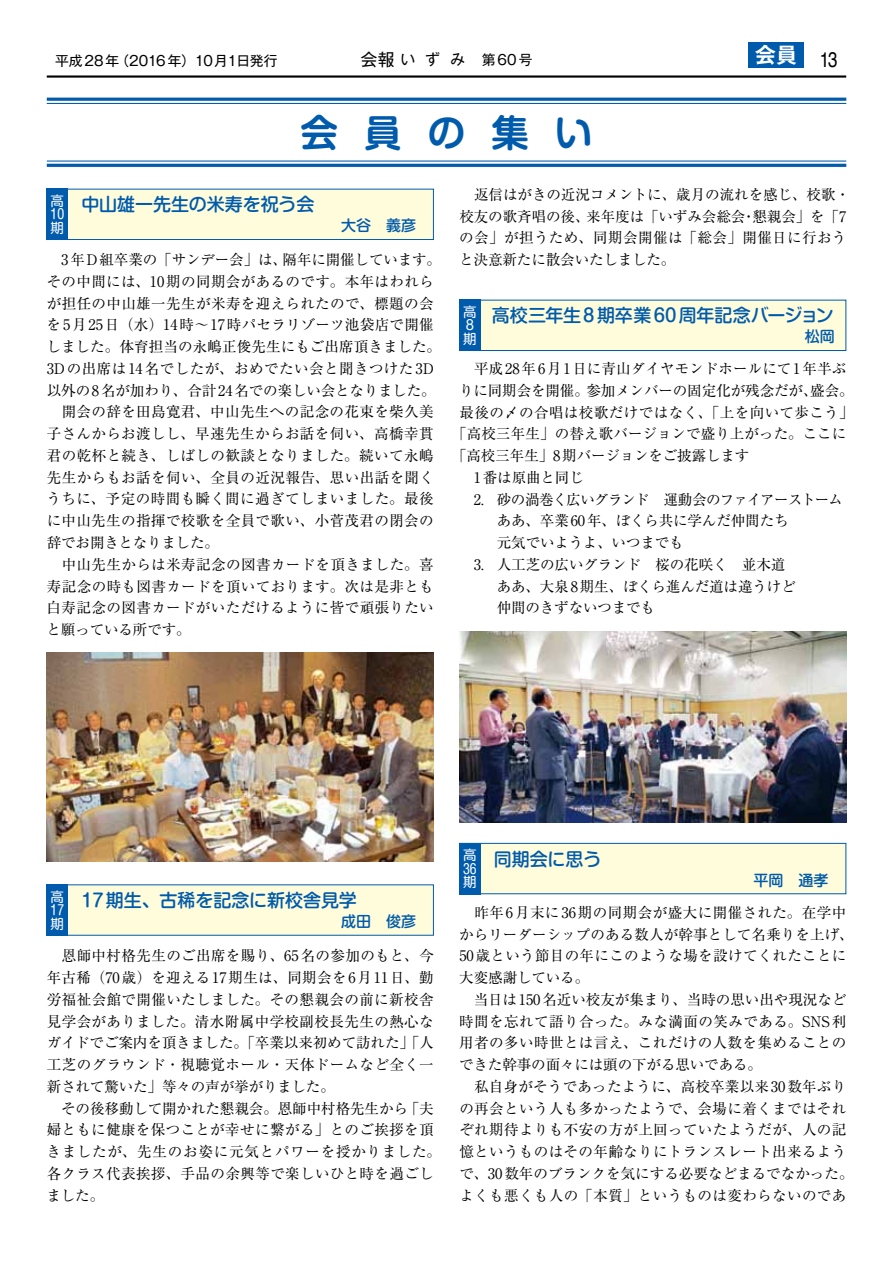
<style>
.page{position:relative;width:893px;height:1263px;background:#fff}
.page>*{position:absolute;margin:0;border:0;box-sizing:border-box;transform-origin:0 0}
.t1{font:700 37.5px "Shin M Go Pro De";letter-spacing:.695em;color:#005bac}
.t2{font:21.3px "Helvetica";color:#000;scale:.8 1}
.t3{font:700 21.3px "Gothic MB101 Pro De";color:#fff}
.t4{font:500 18px "Shin M Go Pro";letter-spacing:-.005em;color:#005bac}
.t5{font:500 15px "Shin M Go Pro";color:#005bac}
.t6{font:14.55px/21.8px "Ryumin Pro";letter-spacing:.02em;color:#000}
.t7{font:14.55px/21.8px "Ryumin Pro";letter-spacing:-.005em;color:#000}
.t8{font:14.55px "Ryumin Pro";letter-spacing:-.01em;color:#000}
.t9{font:14.55px "Ryumin Pro";letter-spacing:-.05em;color:#000}
.t10{font:14.55px "Ryumin Pro";letter-spacing:-.015em;color:#000}
.t11{font:13.8px "Gothic MB101 Pro";letter-spacing:.005em;color:#000}
.t12{font:13.5px/13.5px "Shin M Go Pro";color:#fff;text-align:justify}
.s1{font-size:16.95px}
.s2{font-size:14.85px}
</style>
<div class="page">
<hr style="left:47px;top:75px;width:799px;height:3px;background:#000">
<div style="left:748px;top:43px;width:56px;height:25px;background:#005bac"></div>
<img style="left:459px;top:631px;width:387px;height:192px">
<hr style="left:47px;top:98px;width:799px;height:3px;background:#005bac">
<hr style="left:47px;top:103px;width:799px;height:1px;background:#005bac">
<hr style="left:47px;top:164px;width:799px;height:3px;background:#005bac">
<hr style="left:47px;top:161px;width:799px;height:1px;background:#005bac">
<div style="left:47px;top:189px;width:386px;height:50px;background:#fffcdb"></div>
<div style="left:47px;top:189px;width:387px;height:51px;border:1px solid #005bac"></div>
<div style="left:47px;top:189px;width:21px;height:51px;background:#005bac"></div>
<div style="left:460px;top:300px;width:386px;height:50px;background:#fffcdb"></div>
<div style="left:459px;top:300px;width:387px;height:51px;border:1px solid #005bac"></div>
<div style="left:459px;top:300px;width:21px;height:51px;background:#005bac"></div>
<div style="left:47px;top:885px;width:386px;height:50px;background:#fffcdb"></div>
<div style="left:47px;top:884px;width:21px;height:51px;background:#005bac"></div>
<img style="left:47px;top:653px;width:387px;height:208px">
<div style="left:460px;top:843px;width:386px;height:51px;background:#fffcdb"></div>
<div style="left:459px;top:843px;width:387px;height:51px;border:1px solid #005bac"></div>
<div style="left:459px;top:843px;width:21px;height:51px;background:#005bac"></div>
<h2 class="t3" style="left:755px;top:38px;width:44px">会員</h2>
<p class="t11" style="left:55px;top:50px;width:224px">平成28年（2016年）10月１日発行</p>
<p class="t11" style="left:360px;top:48px;width:174px"><span class="s1">会報</span> <span class="s2">い ず み</span> 第60号</p>
<h2 class="t2" style="left:820px;top:43px;width:24px">13</h2>
<h1 class="t1" style="left:301px;top:102px;width:293px">会員の集い</h1>
<p class="t12" style="left:51px;top:192px;width:15px">高10期</p>
<p class="t4" style="left:81px;top:190px;width:235px">中山雄一先生の米寿を祝う会</p>
<p class="t5" style="left:341px;top:213px;width:77px">大谷　義彦</p>
<p class="t6" style="left:47px;top:248px;width:396px">　3年D組卒業の「サンデー会」は、隔年に開催しています。その中間には、10期の同期会があるのです。本年はわれらが担任の中山雄一先生が米寿を迎えられたので、標題の会を5月25日（水）14時～17時パセラリゾーツ池袋店で開催しました。体育担当の永嶋正俊先生にもご出席頂きました。<br>3Dの出席は14名でしたが、おめでたい会と聞きつけた3D以外の8名が加わり、合計24名での楽しい会となりました。　開会の辞を田島寛君、中山先生への記念の花束を柴久美子さんからお渡しし、早速先生からお話を伺い、高橋幸貫君の乾杯と続き、しばしの歓談となりました。続いて永嶋先生からもお話を伺い、全員の近況報告、思い出話を聞くうちに、予定の時間も瞬く間に過ぎてしまいました。最後に中山先生の指揮で校歌を全員で歌い、小菅茂君の閉会の辞でお開きとなりました。<br>　中山先生からは米寿記念の図書カードを頂きました。喜寿記念の時も図書カードを頂いております。次は是非とも白寿記念の図書カードがいただけるように皆で頑張りたいと願っている所です。</p>
<p class="t7" style="left:459px;top:183px;width:392px">　返信はがきの近況コメントに、歳月の流れを感じ、校歌・校友の歌斉唱の後、来年度は「いずみ会総会・懇親会」を「7の会」が担うため、同期会開催は「総会」開催日に行おうと決意新たに散会いたしました。</p>
<p class="t12" style="left:463px;top:303px;width:15px;text-align:left">高<br>8期</p>
<p class="t4" style="left:492px;top:301px;width:344px">高校三年生8期卒業60周年記念バージョン</p>
<p class="t5" style="left:805px;top:324px;width:31px">松岡</p>
<p class="t6" style="left:459px;top:357px;width:388px">　平成28年6月1日に青山ダイヤモンドホールにて1年半ぶ</p>
<p class="t7" style="left:459px;top:378px;width:396px">りに同期会を開催。参加メンバーの固定化が残念だが、盛会。</p>
<p class="t6" style="left:459px;top:400px;width:396px">最後の〆の合唱は校歌だけではなく、「上を向いて歩こう」</p>
<p class="t6" style="left:452px;top:422px;width:396px">「高校三年生」の替え歌バージョンで盛り上がった。ここに</p>
<p class="t8" style="left:452px;top:444px;width:299px">「高校三年生」8期バージョンをご披露します</p>
<p class="t8" style="left:459px;top:466px;width:126px">　1番は原曲と同じ</p>
<p class="t9" style="left:459px;top:488px;width:385px">　2. 砂の渦巻く広いグランド　運動会のファイアーストーム</p>
<p class="t8" style="left:497px;top:509px;width:293px">ああ、卒業60年、ぼくら共に学んだ仲間たち</p>
<p class="t10" style="left:497px;top:531px;width:188px">元気でいようよ、いつまでも</p>
<p class="t7" style="left:459px;top:552px;width:328px">　3. 人工芝の広いグランド　桜の花咲く　並木道</p>
<p class="t8" style="left:497px;top:575px;width:300px">ああ、大泉8期生、ぼくら進んだ道は違うけど</p>
<p class="t8" style="left:497px;top:596px;width:160px">仲間のきずないつまでも</p>
<p class="t12" style="left:51px;top:888px;width:15px">高17期</p>
<p class="t4" style="left:81px;top:886px;width:277px">17期生、古稀を記念に新校舎見学</p>
<p class="t5" style="left:341px;top:909px;width:77px">成田　俊彦</p>
<p class="t6" style="left:47px;top:944px;width:396px">　恩師中村格先生のご出席を賜り、65名の参加のもと、今年古稀（70歳）を迎える17期生は、同期会を6月11日、勤労福祉会館で開催いたしました。その懇親会の前に新校舎見学会がありました。清水附属中学校副校長先生の熱心なガイドでご案内を頂きました。「卒業以来初めて訪れた」「人工芝のグラウンド・視聴覚ホール・天体ドームなど全く一新されて驚いた」等々の声が挙がりました。<br>　その後移動して開かれた懇親会。恩師中村格先生から「夫婦ともに健康を保つことが幸せに繋がる」とのご挨拶を頂きましたが、先生のお姿に元気とパワーを授かりました。各クラス代表挨拶、手品の余興等で楽しいひと時を過ごしました。</p>
<p class="t12" style="left:463px;top:847px;width:15px">高36期</p>
<p class="t4" style="left:494px;top:844px;width:109px">同期会に思う</p>
<p class="t5" style="left:753px;top:868px;width:76px">平岡　通孝</p>
<p class="t6" style="left:459px;top:900px;width:396px">　昨年6月末に36期の同期会が盛大に開催された。在学中からリーダーシップのある数人が幹事として名乗りを上げ、<br>50歳という節目の年にこのような場を設けてくれたことに大変感謝している。<br>　当日は150名近い校友が集まり、当時の思い出や現況など時間を忘れて語り合った。みな満面の笑みである。SNS利用者の多い時世とは言え、これだけの人数を集めることのできた幹事の面々には頭の下がる思いである。<br>　私自身がそうであったように、高校卒業以来30数年ぶりの再会という人も多かったようで、会場に着くまではそれぞれ期待よりも不安の方が上回っていたようだが、人の記憶というものはその年齢なりにトランスレート出来るようで、30数年のブランクを気にする必要などまるでなかった。よくも悪くも人の「本質」というものは変わらないのであ</p>
</div>
